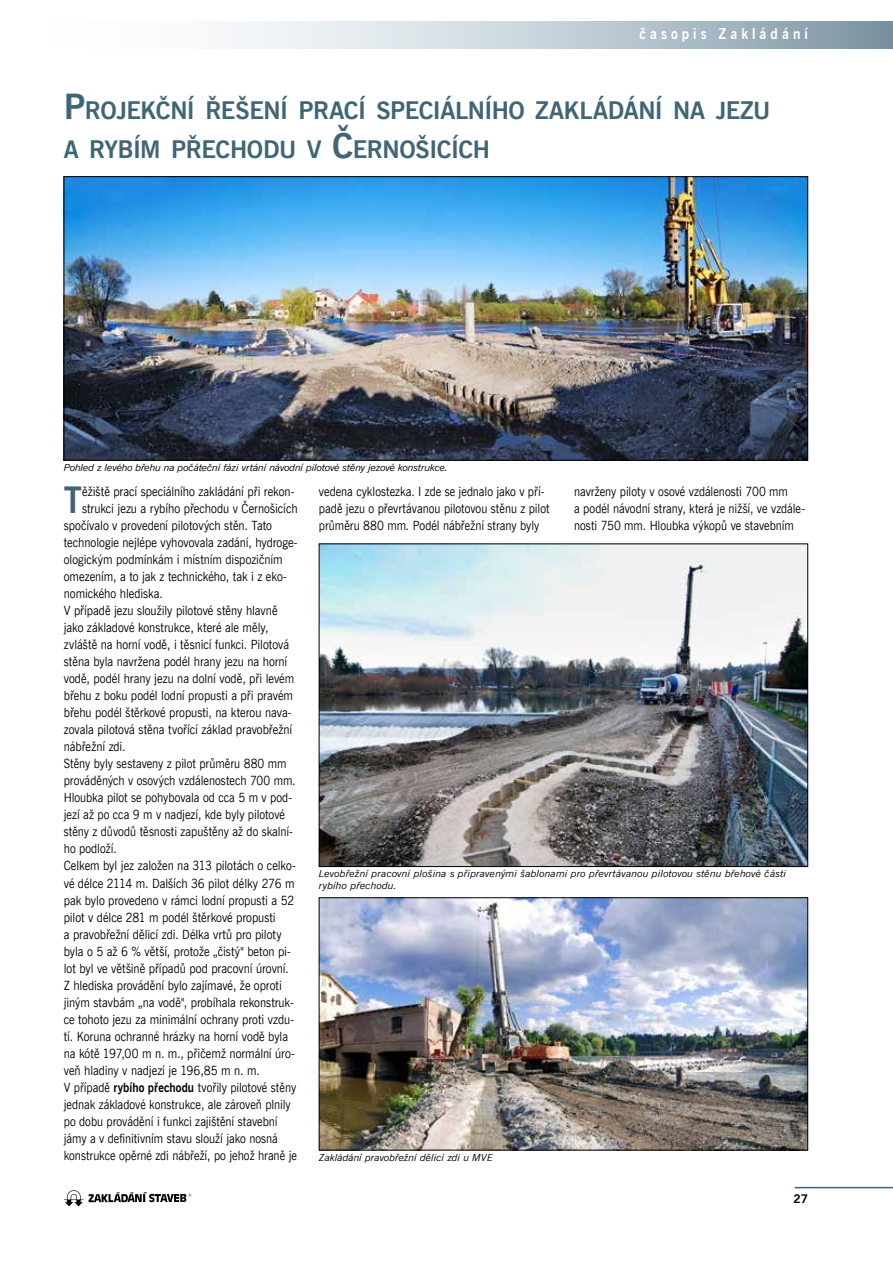
<style>
.page{position:relative;width:893px;height:1263px;background:#fff}
.page>*{position:absolute;margin:0;border:0;box-sizing:border-box;transform-origin:0 0}
.t1{font:700 36.15px "News Gothic AT";color:#3f6576;scale:.9 1}
.t2{font:700 24.15px/39px "News Gothic AT";letter-spacing:-.02em;color:#3f6576}
.t3{font:700 15px "News Gothic AT";letter-spacing:.3em;color:#fff;scale:.9 1}
.t4{font:12.75px "News Gothic AT";color:#000;scale:.9 1}
.t5{font:12.75px/17px "News Gothic AT";color:#000;scale:.89 1}
.t6{font:700 12px "News Gothic AT";color:#000}
.t7{font:italic 9.75px/11.7px "News Gothic AT";letter-spacing:-.015em;color:#000;scale:1.11 1}
.t8{font:italic 9.75px "News Gothic AT";letter-spacing:-.015em;color:#000;scale:1.1 1}
.s1{font-size:34.5px}
.s2{font-weight:700}
</style>
<div class="page">
<svg style="left:231px;top:21px;width:662px;height:28px;background:#bfccd4"></svg>
<img style="left:66px;top:178px;width:740px;height:280px">
<img style="left:321px;top:899px;width:485px;height:249px">
<div style="left:319px;top:897px;width:489px;height:253px;border:1px solid #000"></div>
<img style="left:321px;top:546px;width:485px;height:319px">
<div style="left:319px;top:544px;width:489px;height:323px;border:1px solid #000"></div>
<svg style="left:89px;top:1192px;width:102px;height:10px"></svg>
<svg style="left:64px;top:1190px;width:19px;height:16px"></svg>
<hr style="left:795px;top:1187px;width:98px;height:1px;background:#3f6576">
<p class="t3" style="left:639px;top:25px;width:189px">časopis Zakládání</p>
<h2 class="t2" style="left:64px;top:90px;width:708px"><span class="s1">P</span>ROJEKČNÍ ŘEŠENÍ PRACÍ SPECIÁLNÍHO ZAKLÁDÁNÍ NA JEZU<br>A RYBÍM PŘECHODU V <span class="s1">Č</span>ERNOŠICÍCH</h2>
<p class="t7" style="left:64px;top:461px;width:348px">Pohled z levého břehu na počáteční fázi vrtání návodní pilotové stěny jezové konstrukce.</p>
<h1 class="t1" style="left:64px;top:478px;width:22px">T</h1>
<p class="t4" style="left:82px;top:484px;width:238px">ěžiště prací speciálního zakládání při rekon-</p>
<p class="t4" style="left:82px;top:501px;width:241px">strukci jezu a rybího přechodu v Černošicích</p>
<p class="t4" style="left:64px;top:518px;width:233px">spočívalo v provedení pilotových stěn. Tato</p>
<p class="t4" style="left:64px;top:535px;width:261px">technologie nejlépe vyhovovala zadání, hydroge-</p>
<p class="t4" style="left:64px;top:552px;width:245px">ologickým podmínkám i místním dispozičním</p>
<p class="t4" style="left:64px;top:569px;width:249px">omezením, a to jak z technického, tak i z eko-</p>
<p class="t4" style="left:64px;top:586px;width:112px">nomického hlediska.</p>
<p class="t4" style="left:64px;top:603px;width:239px">V případě jezu sloužily pilotové stěny hlavně</p>
<p class="t4" style="left:64px;top:620px;width:229px">jako základové konstrukce, které ale měly,</p>
<p class="t4" style="left:64px;top:637px;width:252px">zvláště na horní vodě, i těsnicí funkci. Pilotová</p>
<p class="t4" style="left:64px;top:654px;width:250px">stěna byla navržena podél hrany jezu na horní</p>
<p class="t4" style="left:64px;top:671px;width:258px">vodě, podél hrany jezu na dolní vodě, při levém</p>
<p class="t4" style="left:64px;top:688px;width:256px">břehu z boku podél lodní propusti a při pravém</p>
<p class="t4" style="left:64px;top:705px;width:255px">břehu podél štěrkové propusti, na kterou nava-</p>
<p class="t4" style="left:64px;top:722px;width:256px">zovala pilotová stěna tvořící základ pravobřežní</p>
<p class="t4" style="left:64px;top:739px;width:70px">nábřežní zdi.</p>
<p class="t5" style="left:64px;top:755px;width:252px">Stěny byly sestaveny z pilot průměru 880 mm</p>
<p class="t5" style="left:64px;top:772px;width:262px">prováděných v osových vzdálenostech 700 mm.</p>
<p class="t5" style="left:64px;top:789px;width:258px">Hloubka pilot se pohybovala od cca 5 m v pod-</p>
<p class="t5" style="left:64px;top:806px;width:250px">jezí až po cca 9 m v nadjezí, kde byly pilotové</p>
<p class="t5" style="left:64px;top:823px;width:259px">stěny z důvodů těsnosti zapuštěny až do skalní-</p>
<p class="t5" style="left:64px;top:840px;width:61px">ho podloží.</p>
<p class="t4" style="left:64px;top:858px;width:259px">Celkem byl jez založen na 313 pilotách o celko-</p>
<p class="t4" style="left:64px;top:875px;width:258px">vé délce 2114 m. Dalších 36 pilot délky 276 m</p>
<p class="t4" style="left:64px;top:892px;width:258px">pak bylo provedeno v rámci lodní propusti a 52</p>
<p class="t4" style="left:64px;top:909px;width:237px">pilot v délce 281 m podél štěrkové propusti</p>
<p class="t4" style="left:64px;top:926px;width:244px">a pravobřežní dělicí zdi. Délka vrtů pro piloty</p>
<p class="t4" style="left:64px;top:943px;width:254px">byla o 5 až 6 % větší, protože „čistý" beton pi-</p>
<p class="t4" style="left:64px;top:960px;width:252px">lot byl ve většině případů pod pracovní úrovní.</p>
<p class="t4" style="left:64px;top:977px;width:244px">Z hlediska provádění bylo zajímavé, že oproti</p>
<p class="t4" style="left:64px;top:994px;width:257px">jiným stavbám „na vodě", probíhala rekonstruk-</p>
<p class="t4" style="left:64px;top:1011px;width:258px">ce tohoto jezu za minimální ochrany proti vzdu-</p>
<p class="t4" style="left:64px;top:1028px;width:251px">tí. Koruna ochranné hrázky na horní vodě byla</p>
<p class="t4" style="left:64px;top:1045px;width:258px">na kótě 197,00 m n. m., přičemž normální úro-</p>
<p class="t4" style="left:64px;top:1062px;width:219px">veň hladiny v nadjezí je 196,85 m n. m.</p>
<p class="t5" style="left:64px;top:1078px;width:263px">V případě <span class="s2">rybího přechodu</span> tvořily pilotové stěny</p>
<p class="t5" style="left:64px;top:1095px;width:256px">jednak základové konstrukce, ale zároveň plnily</p>
<p class="t5" style="left:64px;top:1112px;width:242px">po dobu provádění i funkci zajištění stavební</p>
<p class="t5" style="left:64px;top:1129px;width:242px">jámy a v definitivním stavu slouží jako nosná</p>
<p class="t5" style="left:64px;top:1146px;width:263px">konstrukce opěrné zdi nábřeží, po jehož hraně je</p>
<p class="t5" style="left:319px;top:483px;width:261px">vedena cyklostezka. I zde se jednalo jako v pří&shy;padě jezu o převrtávanou pilotovou stěnu z pilot průměru 880 mm. Podél nábřežní strany byly</p>
<p class="t5" style="left:574px;top:483px;width:261px">navrženy piloty v osové vzdálenosti 700 mm<br>a podél návodní strany, která je nižší, ve vzdále&shy;nosti 750 mm. Hloubka výkopů ve stavebním</p>
<p class="t7" style="left:319px;top:868px;width:423px">Levobřežní pracovní plošina s připravenými šablonami pro převrtávanou pilotovou stěnu břehové části rybího přechodu.</p>
<p class="t8" style="left:319px;top:1151px;width:160px">Zakládání pravobřežní dělicí zdi u MVE</p>
<p class="t6" style="left:793px;top:1191px;width:16px">27</p>
</div>
